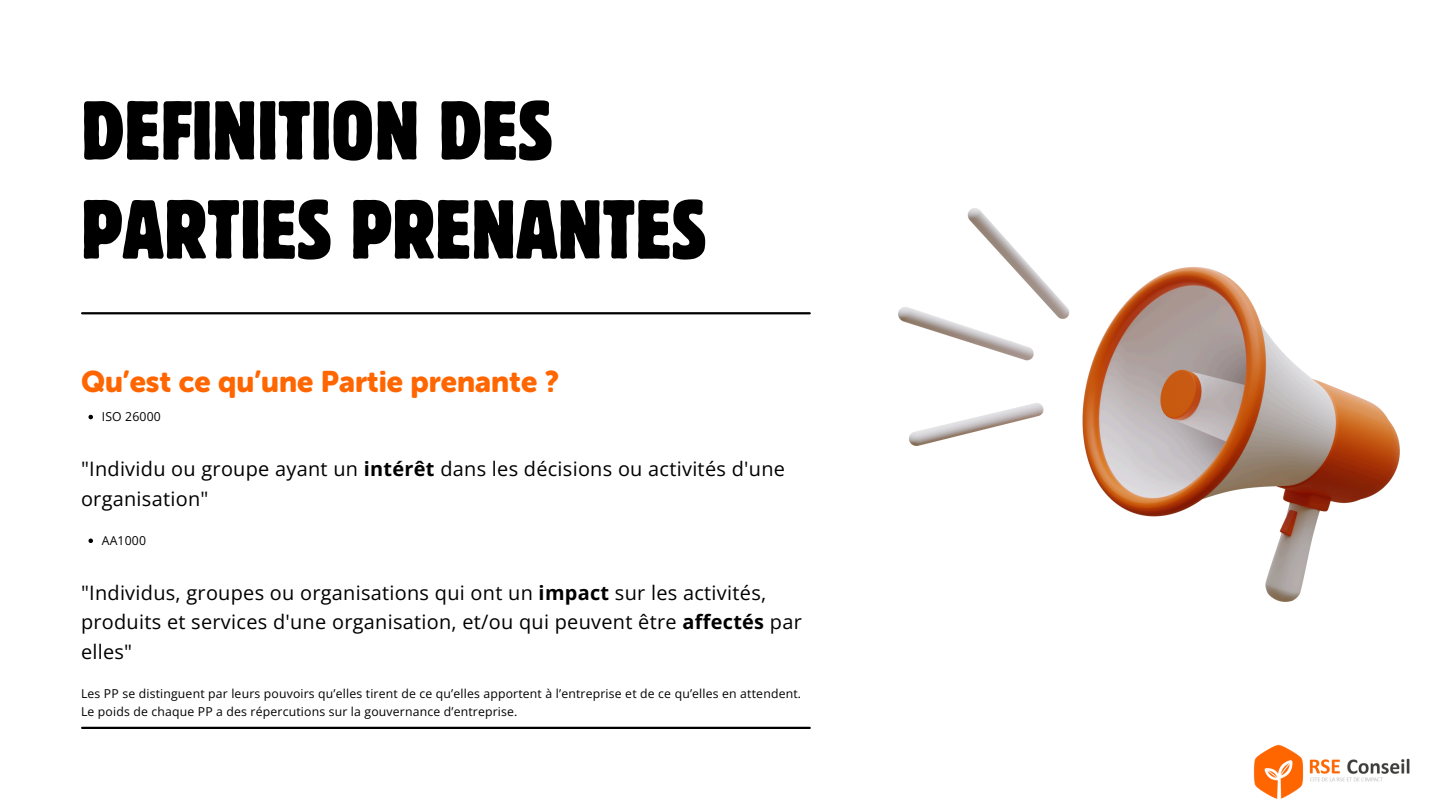
<style>
.page{position:relative;width:1440px;height:810px;background:#fff}
.page>*{position:absolute;margin:0;border:0;box-sizing:border-box;transform-origin:0 0}
.t1{font:condensed 82.9px/99px "Block W1 G";color:#000}
.t2{font:29.6px "Museo Sans Rounded 900";color:#f60}
.t3{font:19.9px/29.2px "Open Sans";letter-spacing:.015em;color:#000}
.t4{font:12.2px "Open Sans";letter-spacing:.015em;color:#000}
.s1{font-weight:700}
</style>
<div class="page">
<img style="left:1254px;top:744px;width:156px;height:55px">
<img style="left:898px;top:209px;width:501px;height:393px">
<svg style="left:88px;top:415px;width:5px;height:4px"></svg>
<svg style="left:88px;top:539px;width:5px;height:4px"></svg>
<hr style="left:82px;top:727px;width:728px;height:2px;background:#000">
<hr style="left:82px;top:312px;width:728px;height:2px;background:#000">
<p class="t1" style="left:81px;top:80px;width:627px">DEFINITION DES<br>PARTIES PRENANTES</p>
<h3 class="t2" style="left:81px;top:365px;width:480px">Qu’est ce qu’une Partie prenante ?</h3>
<p class="t4" style="left:102px;top:408px;width:61px">ISO 26000</p>
<h3 class="t3" style="left:81px;top:454px;width:706px">"Individu ou groupe ayant un <span class="s1">intérêt</span> dans les décisions ou activités d'une organisation"</h3>
<p class="t4" style="left:102px;top:532px;width:46px">AA1000</p>
<p class="t3" style="left:81px;top:578px;width:722px">"Individus, groupes ou organisations qui ont un <span class="s1">impact</span> sur les activités, produits et services d'une organisation, et/ou qui peuvent être <span class="s1">affectés</span> par elles"</p>
<p class="t4" style="left:81px;top:685px;width:722px">Les PP se distinguent par leurs pouvoirs qu’elles tirent de ce qu’elles apportent à l’entreprise et de ce qu’elles en attendent.</p>
<p class="t4" style="left:81px;top:703px;width:438px">Le poids de chaque PP a des répercutions sur la gouvernance d’entreprise.</p>
</div>
